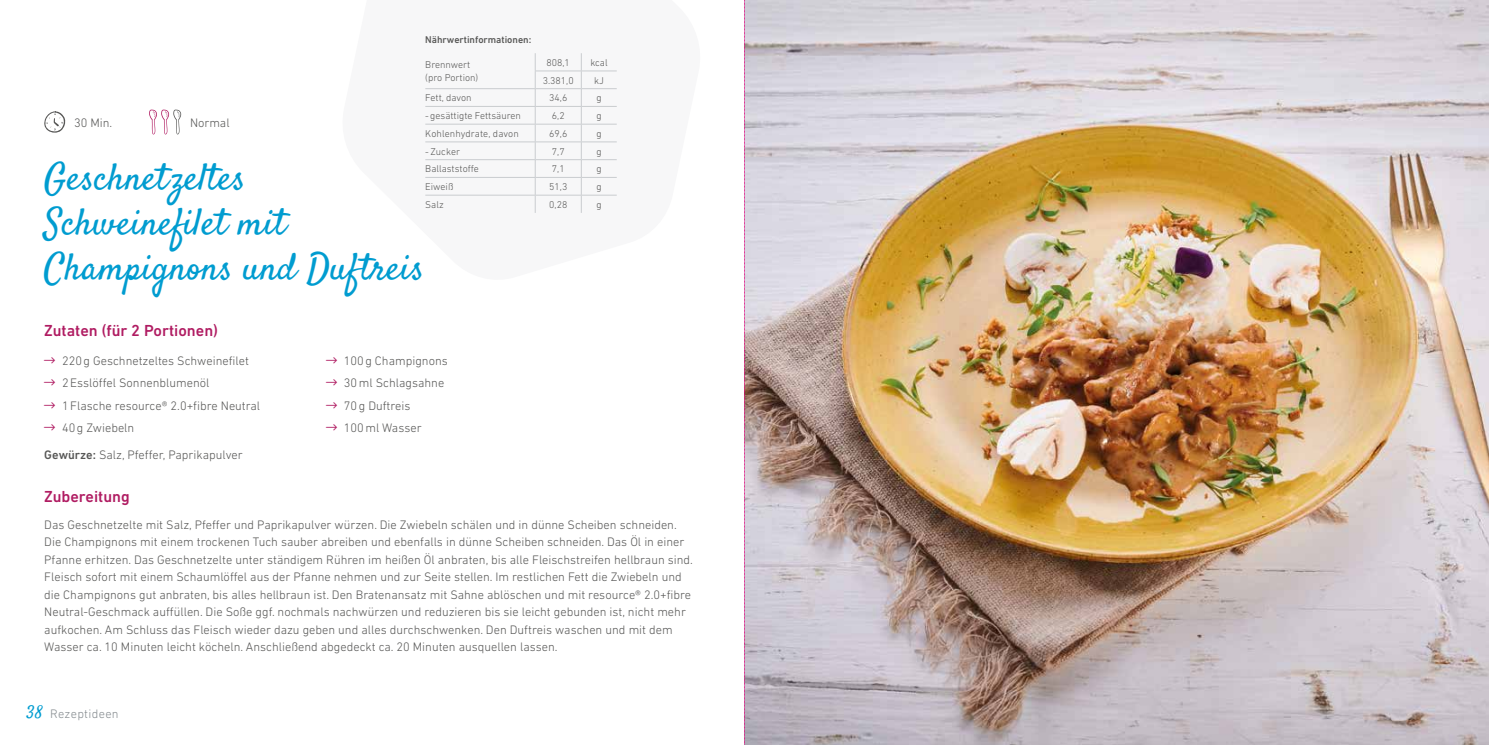
<style>
.page{position:relative;width:1489px;height:745px;background:#fff}
.page>*{position:absolute;margin:0;border:0;box-sizing:border-box;transform-origin:0 0}
.t1{font:37.5px/45px "Satisfy";color:#009cd0}
.t2{font:500 16.25px "DIN Next LT Pro";color:#b01c62}
.t3{font:300 12.5px/17.5px "DIN Next LT Pro";color:#575756}
.t4{font:300 12.5px "DIN Next LT Pro";letter-spacing:.025em;color:#858b8f}
.t5{font:300 10px/13.8px "DIN Next LT Pro";color:#575756}
.t6{font:500 10px "DIN Next LT Pro";color:#575756}
.s1{font-weight:500}
.s2{font-family:"Satisfy";font-weight:400;font-size:17.5px;color:#009cd0}
</style>
<div class="page">
<img style="left:745px;top:0;width:743px;height:744px">
<svg style="left:149px;top:109px;width:32px;height:25px"></svg>
<svg style="left:44px;top:111px;width:21px;height:22px"></svg>
<svg style="left:425px;top:53px;width:192px;height:160px"></svg>
<svg style="left:535px;top:53px;width:1px;height:160px"></svg>
<svg style="left:581px;top:53px;width:1px;height:160px"></svg>
<hr style="left:535px;top:71px;width:46px;height:1px;background:#c9cccf">
<hr style="left:581px;top:71px;width:35px;height:1px;background:#c9cccf">
<hr style="left:425px;top:88px;width:110px;height:1px;background:#c9cccf">
<hr style="left:535px;top:88px;width:46px;height:1px;background:#c9cccf">
<hr style="left:581px;top:88px;width:35px;height:1px;background:#c9cccf">
<hr style="left:425px;top:106px;width:110px;height:1px;background:#c9cccf">
<hr style="left:535px;top:106px;width:46px;height:1px;background:#c9cccf">
<hr style="left:581px;top:106px;width:35px;height:1px;background:#c9cccf">
<hr style="left:425px;top:124px;width:110px;height:1px;background:#c9cccf">
<hr style="left:535px;top:124px;width:46px;height:1px;background:#c9cccf">
<hr style="left:581px;top:124px;width:35px;height:1px;background:#c9cccf">
<hr style="left:425px;top:141px;width:110px;height:1px;background:#c9cccf">
<hr style="left:535px;top:141px;width:46px;height:1px;background:#c9cccf">
<hr style="left:581px;top:141px;width:35px;height:1px;background:#c9cccf">
<hr style="left:425px;top:159px;width:110px;height:1px;background:#c9cccf">
<hr style="left:535px;top:159px;width:46px;height:1px;background:#c9cccf">
<hr style="left:581px;top:159px;width:35px;height:1px;background:#c9cccf">
<hr style="left:425px;top:177px;width:110px;height:1px;background:#c9cccf">
<hr style="left:535px;top:177px;width:46px;height:1px;background:#c9cccf">
<hr style="left:581px;top:177px;width:35px;height:1px;background:#c9cccf">
<hr style="left:425px;top:195px;width:110px;height:1px;background:#c9cccf">
<hr style="left:535px;top:195px;width:46px;height:1px;background:#c9cccf">
<hr style="left:581px;top:195px;width:35px;height:1px;background:#c9cccf">
<svg style="left:744px;top:0;width:1px;height:745px"></svg>
<p class="t6" style="left:425px;top:34px;width:107px">Nährwertinformationen:</p>
<p class="t5" style="left:425px;top:57px;width:54px">Brennwert (pro Portion)</p>
<p class="t5" style="left:546px;top:55px;width:25px">808,1</p>
<p class="t5" style="left:590px;top:55px;width:19px">kcal</p>
<p class="t5" style="left:543px;top:73px;width:32px">3.381,0</p>
<p class="t5" style="left:594px;top:73px;width:11px">kJ</p>
<p class="t5" style="left:425px;top:91px;width:48px">Fett, davon</p>
<p class="t5" style="left:549px;top:91px;width:20px">34,6</p>
<p class="t5" style="left:596px;top:91px;width:7px">g</p>
<p class="t5" style="left:425px;top:109px;width:97px">-gesättigte Fettsäuren</p>
<p class="t5" style="left:552px;top:109px;width:14px">6,2</p>
<p class="t5" style="left:596px;top:109px;width:7px">g</p>
<p class="t5" style="left:425px;top:126px;width:95px">Kohlenhydrate, davon</p>
<p class="t5" style="left:549px;top:126px;width:20px">69,6</p>
<p class="t5" style="left:596px;top:126px;width:7px">g</p>
<p class="t5" style="left:425px;top:144px;width:36px">- Zucker</p>
<p class="t5" style="left:552px;top:144px;width:14px">7,7</p>
<p class="t5" style="left:596px;top:144px;width:7px">g</p>
<p class="t5" style="left:425px;top:162px;width:55px">Ballaststoffe</p>
<p class="t5" style="left:552px;top:162px;width:14px">7,1</p>
<p class="t5" style="left:596px;top:162px;width:7px">g</p>
<p class="t5" style="left:425px;top:179px;width:30px">Eiweiß</p>
<p class="t5" style="left:549px;top:179px;width:20px">51,3</p>
<p class="t5" style="left:596px;top:179px;width:7px">g</p>
<p class="t5" style="left:425px;top:197px;width:20px">Salz</p>
<p class="t5" style="left:549px;top:197px;width:20px">0,28</p>
<p class="t5" style="left:596px;top:197px;width:7px">g</p>
<p class="t3" style="left:74px;top:113px;width:40px">30 Min.</p>
<p class="t3" style="left:190px;top:113px;width:41px">Normal</p>
<h1 class="t1" style="left:44px;top:158px;width:381px">Geschnetzeltes<br>Schweinefilet mit<br>Champignons und Duftreis</h1>
<h2 class="t2" style="left:44px;top:321px;width:175px">Zutaten (für 2 Portionen)</h2>
<p class="t3" style="left:62px;top:349px;width:200px;line-height:22.5px">220g Geschnetzeltes Schweinefilet<br>2Esslöffel Sonnenblumenöl<br>1Flasche resource® 2.0+fibre Neutral<br>40g Zwiebeln</p>
<p class="t3" style="left:344px;top:349px;width:105px;line-height:22.5px">100g Champignons<br>30ml Schlagsahne<br>70g Duftreis<br>100ml Wasser</p>
<p class="t3" style="left:44px;top:446px;width:200px"><span class="s1">Gewürze:</span> Salz, Pfeffer, Paprikapulver</p>
<h2 class="t2" style="left:44px;top:486px;width:87px">Zubereitung</h2>
<p class="t3" style="left:44px;top:515px;width:650px">Das Geschnetzelte mit Salz, Pfeffer und Paprikapulver würzen. Die Zwiebeln schälen und in dünne Scheiben schneiden.<br>Die Champignons mit einem trockenen Tuch sauber abreiben und ebenfalls in dünne Scheiben schneiden. Das Öl in einer Pfanne erhitzen. Das Geschnetzelte unter ständigem Rühren im heißen Öl anbraten, bis alle Fleischstreifen hellbraun sind.<br>Fleisch sofort mit einem Schaumlöffel aus der Pfanne nehmen und zur Seite stellen. Im restlichen Fett die Zwiebeln und die Champignons gut anbraten, bis alles hellbraun ist. Den Bratenansatz mit Sahne ablöschen und mit resource® 2.0+fibre Neutral-Geschmack auffüllen. Die Soße ggf. nochmals nachwürzen und reduzieren bis sie leicht gebunden ist, nicht mehr aufkochen. Am Schluss das Fleisch wieder dazu geben und alles durchschwenken. Den Duftreis waschen und mit dem Wasser ca. 10 Minuten leicht köcheln. Anschließend abgedeckt ca. 20 Minuten ausquellen lassen.</p>
<p class="t4" style="left:27px;top:706px;width:94px"><span class="s2">38</span> Rezeptideen</p>
</div>
